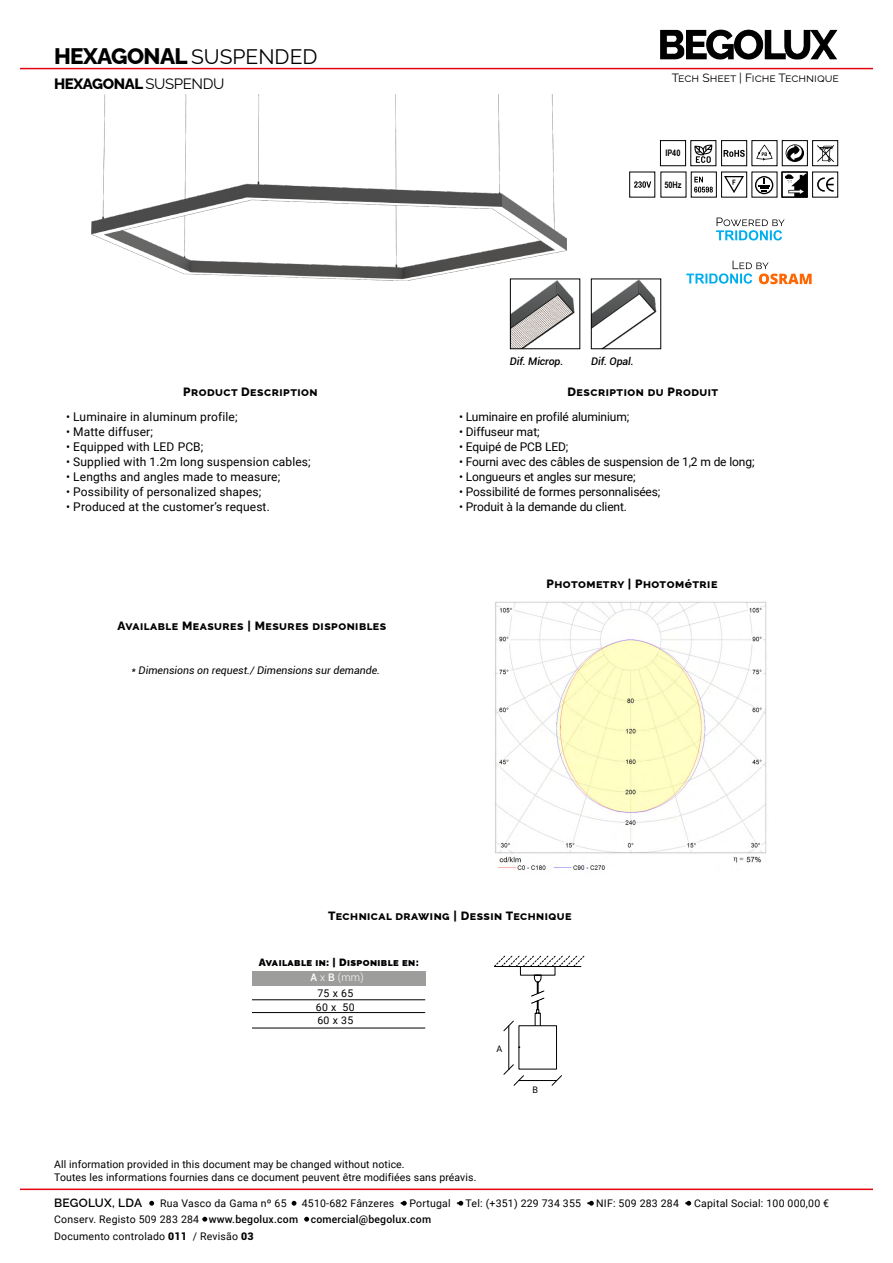
<style>
.page{position:relative;width:893px;height:1263px;background:#fff}
.page>*{position:absolute;margin:0;border:0;box-sizing:border-box;transform-origin:0 0}
.t1{font:800 22.5px "Raleway";letter-spacing:-.025em;color:#000}
.t2{font:800 15px "Raleway";letter-spacing:-.025em;color:#000}
.t3{font:12px "Roboto";color:#000}
.t4{font:800 12px "Raleway";letter-spacing:.04em;color:#000}
.t5{font:12px "Raleway";color:#000}
.t6{font:10.5px/13.5px "Roboto";letter-spacing:.01em;color:#000}
.t7{font:italic 10.5px "Roboto";color:#000}
.t8{font:900 10.5px "Raleway";letter-spacing:.04em;color:#000}
.t9{font:italic 500 10.5px "Roboto";letter-spacing:-.01em;color:#000}
.t10{font:300 10.5px/15.6px "Roboto";color:#fff;text-align:center}
.t11{font:700 9px "Arial Narrow";color:#000}
.t12{font:9px "Roboto";color:#000}
.s1{font-weight:400;font-size:21px}
.s2{font-weight:400}
.s3{font-weight:500}
.s4{font-weight:400;color:#000}
.s5{font-family:"Raleway";font-weight:600;font-size:12px}
.s6{font-weight:900}
</style>
<div class="page">
<hr style="left:20px;top:1188px;width:853px;height:2px;background:#e30613">
<svg style="left:292px;top:1201px;width:4px;height:5px"></svg>
<svg style="left:304px;top:1217px;width:5px;height:4px"></svg>
<svg style="left:149px;top:1201px;width:5px;height:5px"></svg>
<svg style="left:202px;top:1217px;width:5px;height:4px"></svg>
<svg style="left:402px;top:1201px;width:5px;height:5px"></svg>
<svg style="left:458px;top:1201px;width:5px;height:5px"></svg>
<svg style="left:589px;top:1201px;width:5px;height:5px"></svg>
<svg style="left:686px;top:1201px;width:5px;height:5px"></svg>
<img style="left:660px;top:29px;width:178px;height:31px">
<hr style="left:20px;top:68px;width:853px;height:1px;background:#e30613">
<img style="left:495px;top:601px;width:272px;height:269px">
<svg style="left:716px;top:218px;width:69px;height:22px"></svg>
<svg style="left:686px;top:261px;width:126px;height:23px"></svg>
<svg style="left:634px;top:181px;width:17px;height:7px"></svg>
<svg style="left:694px;top:177px;width:19px;height:16px"></svg>
<svg style="left:724px;top:176px;width:20px;height:17px"></svg>
<svg style="left:817px;top:177px;width:17px;height:15px"></svg>
<svg style="left:723px;top:150px;width:22px;height:7px"></svg>
<svg style="left:786px;top:144px;width:18px;height:18px"></svg>
<svg style="left:756px;top:145px;width:17px;height:15px"></svg>
<svg style="left:817px;top:145px;width:17px;height:17px"></svg>
<div style="left:721px;top:172px;width:26px;height:25px;border:1px solid #000"></div>
<div style="left:721px;top:140px;width:26px;height:26px;border:1px solid #000"></div>
<div style="left:782px;top:140px;width:26px;height:26px;border:1px solid #000"></div>
<div style="left:812px;top:140px;width:26px;height:26px;border:1px solid #000"></div>
<div style="left:782px;top:172px;width:26px;height:25px;border:1px solid #000"></div>
<svg style="left:785px;top:174px;width:20px;height:21px"></svg>
<svg style="left:755px;top:176px;width:18px;height:18px"></svg>
<div style="left:782px;top:172px;width:25px;height:25px;border:1px solid #000"></div>
<svg style="left:694px;top:144px;width:19px;height:19px"></svg>
<div style="left:660px;top:140px;width:26px;height:26px;border:1px solid #000"></div>
<img style="left:91px;top:94px;width:476px;height:186px">
<svg style="left:494px;top:956px;width:90px;height:130px"></svg>
<div style="left:252px;top:971px;width:173px;height:15px;background:#9d9d9c"></div>
<hr style="left:252px;top:1028px;width:173px;height:1px;background:#000">
<hr style="left:252px;top:1012px;width:173px;height:1px;background:#000">
<hr style="left:252px;top:999px;width:173px;height:1px;background:#000">
<img style="left:512px;top:281px;width:63px;height:66px">
<div style="left:510px;top:279px;width:70px;height:70px;border:1px solid #000"></div>
<img style="left:593px;top:281px;width:64px;height:66px">
<h1 class="t1" style="left:54px;top:38px;width:265px">HEXAGONAL <span class="s1">SUSPENDED</span></h1>
<p class="t2" style="left:54px;top:71px;width:172px">HEXAGONAL <span class="s2">SUSPENDU</span></p>
<p class="t5" style="left:672px;top:68px;width:169px">Tech Sheet | Fiche Technique</p>
<p class="t11" style="left:665px;top:146px;width:17px">IP40</p>
<p class="t11" style="left:664px;top:178px;width:19px">50Hz</p>
<p class="t9" style="left:510px;top:354px;width:55px">Dif. Microp.</p>
<p class="t9" style="left:591px;top:354px;width:44px">Dif. Opal.</p>
<p class="t4" style="left:183px;top:382px;width:136px">Product Description</p>
<p class="t4" style="left:567px;top:382px;width:152px">Description du Produit</p>
<p class="t3" style="left:66px;top:409px;width:173px">• Luminaire in aluminum profile;</p>
<p class="t3" style="left:66px;top:424px;width:88px">• Matte diffuser;</p>
<p class="t3" style="left:66px;top:439px;width:139px">• Equipped with LED PCB;</p>
<p class="t3" style="left:66px;top:454px;width:246px">• Supplied with 1.2m long suspension cables;</p>
<p class="t3" style="left:66px;top:469px;width:216px">• Lengths and angles made to measure;</p>
<p class="t3" style="left:66px;top:484px;width:197px">• Possibility of personalized shapes;</p>
<p class="t3" style="left:66px;top:499px;width:205px">• Produced at the customer’s request.</p>
<p class="t4" style="left:118px;top:616px;width:270px">Available Measures | Mesures disponibles</p>
<p class="t7" style="left:131px;top:663px;width:250px">* Dimensions on request./ Dimensions sur demande.</p>
<p class="t3" style="left:459px;top:409px;width:172px">• Luminaire en profilé aluminium;</p>
<p class="t3" style="left:459px;top:424px;width:82px">• Diffuseur mat;</p>
<p class="t3" style="left:459px;top:439px;width:111px">• Equipé de PCB LED;</p>
<p class="t3" style="left:459px;top:454px;width:297px">• Fourni avec des câbles de suspension de 1,2 m de long;</p>
<p class="t3" style="left:459px;top:469px;width:178px">• Longueurs et angles sur mesure;</p>
<p class="t3" style="left:459px;top:484px;width:203px">• Possibilité de formes personnalisées;</p>
<p class="t3" style="left:459px;top:499px;width:170px">• Produit à la demande du client.</p>
<p class="t4" style="left:546px;top:574px;width:173px">Photometry | Photométrie</p>
<p class="t4" style="left:328px;top:906px;width:245px">Technical drawing | Dessin Technique</p>
<p class="t8" style="left:259px;top:954px;width:162px">Available in: | Disponible en:</p>
<p class="t10" style="left:311px;top:969px;width:55px"><span class="s3">A</span> x <span class="s3">B</span> (mm)<br><span class="s4">75 x 65</span></p>
<p class="t6" style="left:316px;top:1000px;width:40px">60 x 50<br>60 x 35</p>
<p class="t12" style="left:497px;top:1042px;width:7px">A</p>
<p class="t12" style="left:533px;top:1084px;width:7px">B</p>
<p class="t6" style="left:54px;top:1157px;width:424px">All information provided in this document may be changed without notice.<br>Toutes les informations fournies dans ce document peuvent être modifiées sans préavis.</p>
<p class="t6" style="left:54px;top:1194px;width:776px;line-height:16.5px"><span class="s5">BEGOLUX, LDA</span> • Rua Vasco da Gama nº 65 • 4510-682 Fânzeres • Portugal • Tel: (+351) 229 734 355 • NIF: 509 283 284 • Capital Social: 100 000,00 €<br>Conserv. Registo 509 283 284 • <span class="s3">www.begolux.com</span> • <span class="s3">comercial@begolux.com<br></span>Documento controlado <span class="s6">011</span> / Revisão <span class="s6">03</span></p>
</div>
